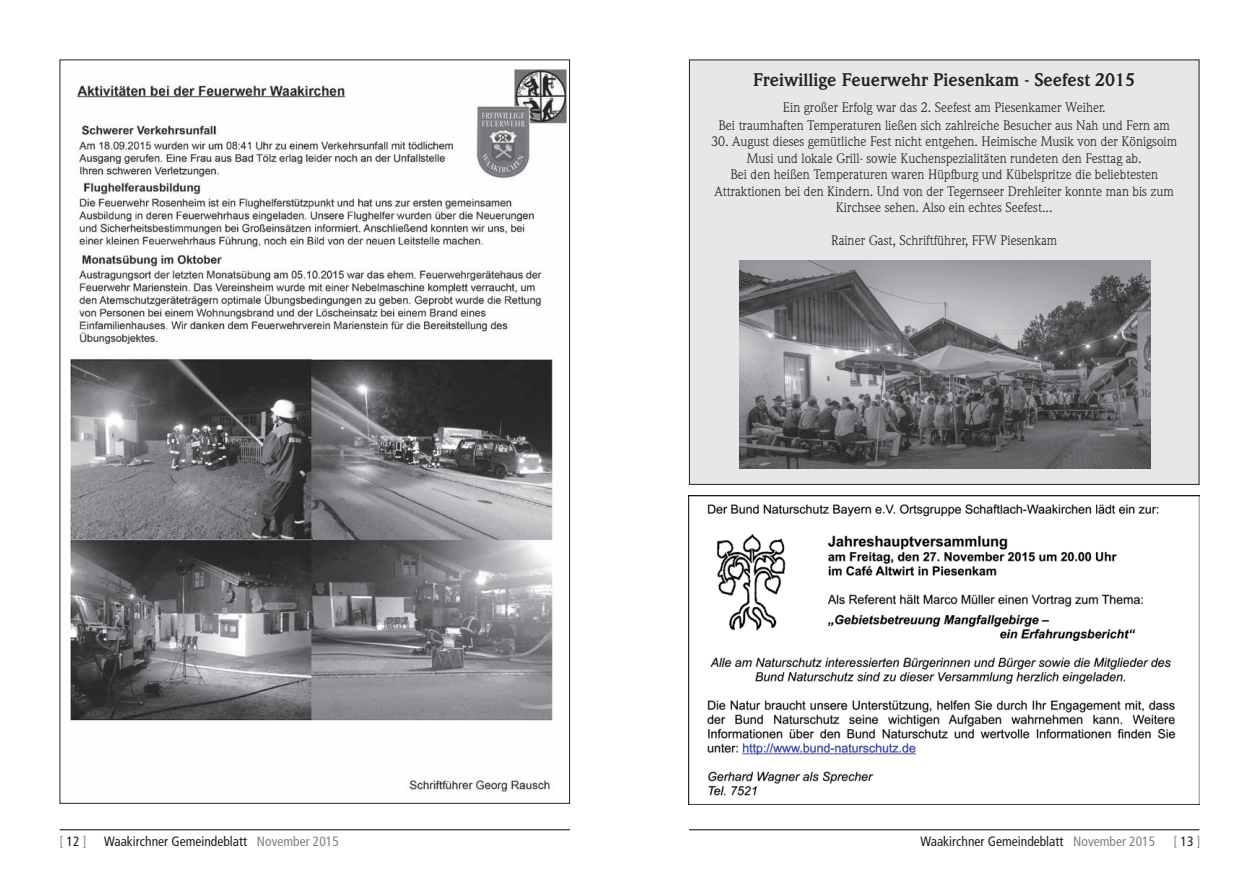
<style>
.page{position:relative;width:1259px;height:893px;background:#fff}
.page>*{position:absolute;margin:0;border:0;box-sizing:border-box;transform-origin:0 0}
.t1{font:700 18px "Weidemann";color:#231f20}
.t2{font:13.5px/16.5px "Weidemann";color:#231f20;text-align:center}
.t3{font:condensed 13.5px "Frutiger";color:#231f20}
.t4{font:condensed 13.5px "Frutiger";color:#808285}
.s1{color:#231f20}
.s2{color:#808285}
</style>
<div class="page">
<hr style="left:60px;top:829px;width:510px;height:1px;background:#231f20">
<hr style="left:689px;top:829px;width:510px;height:1px;background:#231f20">
<div style="left:689px;top:60px;width:510px;height:424px;background:#e6e7e9"></div>
<img style="left:739px;top:260px;width:411px;height:209px">
<img style="left:70px;top:69px;width:497px;height:724px">
<img style="left:689px;top:495px;width:510px;height:309px">
<h1 class="t1" style="left:753px;top:70px;width:383px">Freiwillige Feuerwehr Piesenkam - Seefest 2015</h1>
<p class="t2" style="left:718px;top:98px;width:453px;line-height:18px">Ein großer Erfolg war das 2. Seefest am Piesenkamer Weiher.<br>Bei traumhaften Temperaturen ließen sich zahlreiche Besucher aus Nah und Fern am</p>
<p class="t2" style="left:711px;top:133px;width:467px">30. August dieses gemütliche Fest nicht entgehen. Heimische Musik von der Königsoim Musi und lokale Grill- sowie Kuchenspezialitäten rundeten den Festtag ab.<br>Bei den heißen Temperaturen waren Hüpfburg und Kübelspritze die beliebtesten Attraktionen bei den Kindern. Und von der Tegernseer Drehleiter konnte man bis zum Kirchsee sehen. Also ein echtes Seefest...</p>
<p class="t2" style="left:831px;top:232px;width:228px">Rainer Gast, Schriftführer, FFW Piesenkam</p>
<p class="t4" style="left:60px;top:833px;width:29px">[<span class="s1">12</span>]</p>
<p class="t3" style="left:104px;top:833px;width:236px">Waakirchner Gemeindeblatt <span class="s2">November 2015</span></p>
<p class="t3" style="left:920px;top:833px;width:236px">Waakirchner Gemeindeblatt <span class="s2">November 2015</span></p>
<p class="t4" style="left:1173px;top:833px;width:29px">[<span class="s1">13</span>]</p>
</div>
